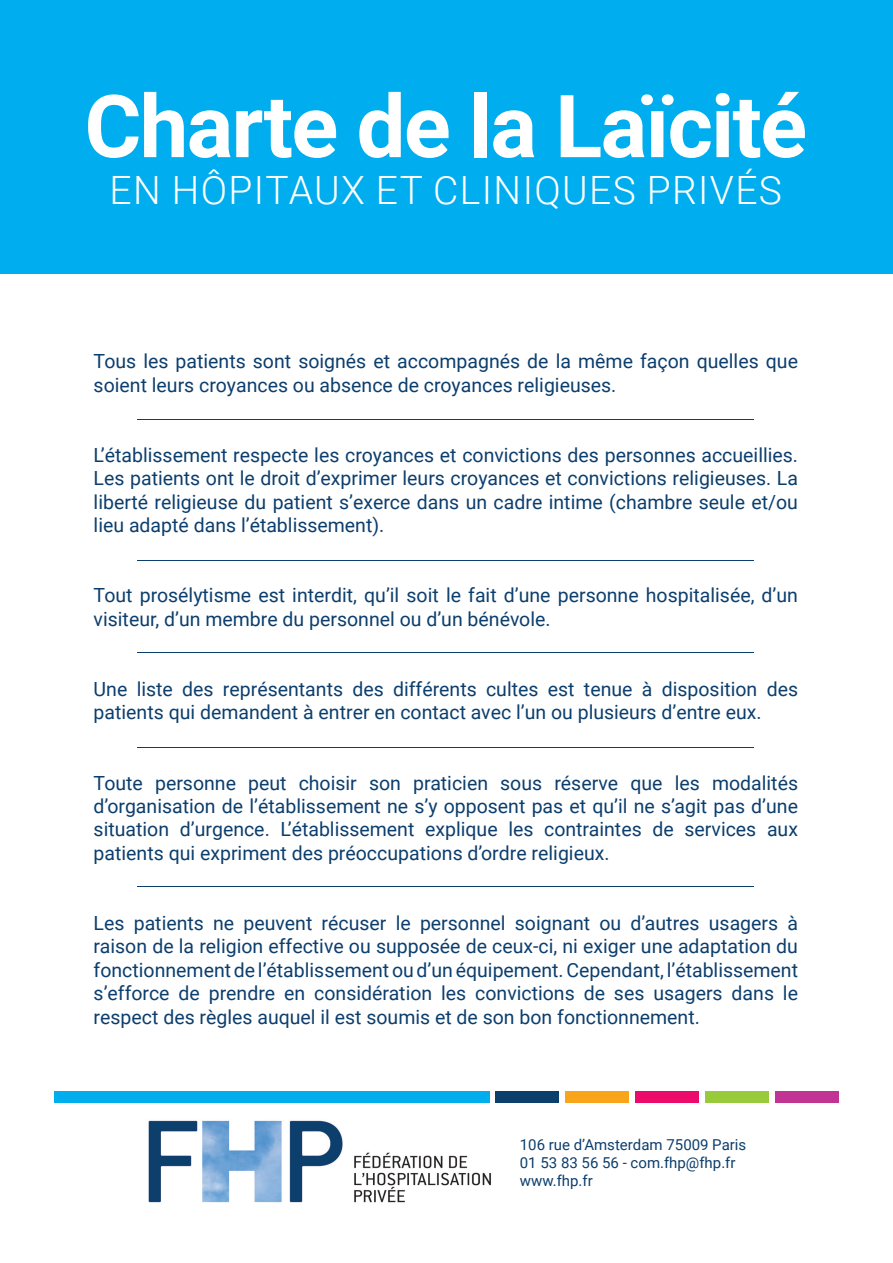
<style>
.page{position:relative;width:893px;height:1263px;background:#fff}
.page>*{position:absolute;margin:0;border:0;box-sizing:border-box;transform-origin:0 0}
.t1{font:700 87px "Roboto";letter-spacing:-.02em;color:#fff}
.t2{font:300 39px "Roboto";letter-spacing:.035em;color:#fff}
.t3{font:19.5px/23.4px "Roboto";color:#0c3e6d}
.t4{font:15px/18px "Roboto";color:#0c3e6d}
</style>
<div class="page">
<div style="left:0;top:0;width:893px;height:274px;background:#00aeef"></div>
<hr style="left:138px;top:419px;width:616px;height:1px;background:#0c3e6d">
<hr style="left:138px;top:560px;width:616px;height:1px;background:#0c3e6d">
<hr style="left:138px;top:653px;width:616px;height:1px;background:#0c3e6d">
<hr style="left:138px;top:747px;width:616px;height:1px;background:#0c3e6d">
<hr style="left:138px;top:886px;width:616px;height:1px;background:#0c3e6d">
<div style="left:54px;top:1091px;width:435px;height:12px;background:#00aded"></div>
<div style="left:705px;top:1091px;width:64px;height:12px;background:#99ca3b"></div>
<div style="left:635px;top:1091px;width:64px;height:12px;background:#ec0b6b"></div>
<div style="left:565px;top:1091px;width:64px;height:12px;background:#f9a51b"></div>
<div style="left:495px;top:1091px;width:64px;height:12px;background:#0c3f6c"></div>
<div style="left:775px;top:1091px;width:64px;height:12px;background:#c23494"></div>
<img style="left:148px;top:1120px;width:343px;height:83px">
<h1 class="t1" style="left:84px;top:65px;width:724px">Charte de la Laïcité</h1>
<h2 class="t2" style="left:110px;top:163px;width:674px">EN HÔPITAUX ET CLINIQUES PRIVÉS</h2>
<p class="t3" style="left:94px;top:349px;width:706px">Tous les patients sont soignés et accompagnés de la même façon quelles que soient leurs croyances ou absence de croyances religieuses.</p>
<p class="t3" style="left:94px;top:443px;width:706px;text-align:justify">L’établissement respecte les croyances et convictions des personnes accueillies.<br>Les patients ont le droit d’exprimer leurs croyances et convictions religieuses. La liberté religieuse du patient s’exerce dans un cadre intime (chambre seule et/ou lieu adapté dans l’établissement).</p>
<p class="t3" style="left:94px;top:583px;width:706px">Tout prosélytisme est interdit, qu’il soit le fait d’une personne hospitalisée, d’un visiteur, d’un membre du personnel ou d’un bénévole.</p>
<p class="t3" style="left:94px;top:677px;width:706px">Une liste des représentants des différents cultes est tenue à disposition des patients qui demandent à entrer en contact avec l’un ou plusieurs d’entre eux.</p>
<p class="t3" style="left:94px;top:770px;width:706px;text-align:justify">Toute personne peut choisir son praticien sous réserve que les modalités d’organisation de l’établissement ne s’y opposent pas et qu’il ne s’agit pas d’une situation d’urgence. L’établissement explique les contraintes de services aux patients qui expriment des préoccupations d’ordre religieux.</p>
<p class="t3" style="left:94px;top:911px;width:706px;text-align:justify">Les patients ne peuvent récuser le personnel soignant ou d’autres usagers à raison de la religion effective ou supposée de ceux-ci, ni exiger une adaptation du fonctionnement de l’établissement ou d’un équipement. Cependant, l’établissement s’efforce de prendre en considération les convictions de ses usagers dans le respect des règles auquel il est soumis et de son bon fonctionnement.</p>
<p class="t4" style="left:520px;top:1135px;width:228px">106 rue d’Amsterdam 75009 Paris<br>01 53 83 56 56 - com.fhp@fhp.fr www.fhp.fr</p>
</div>
